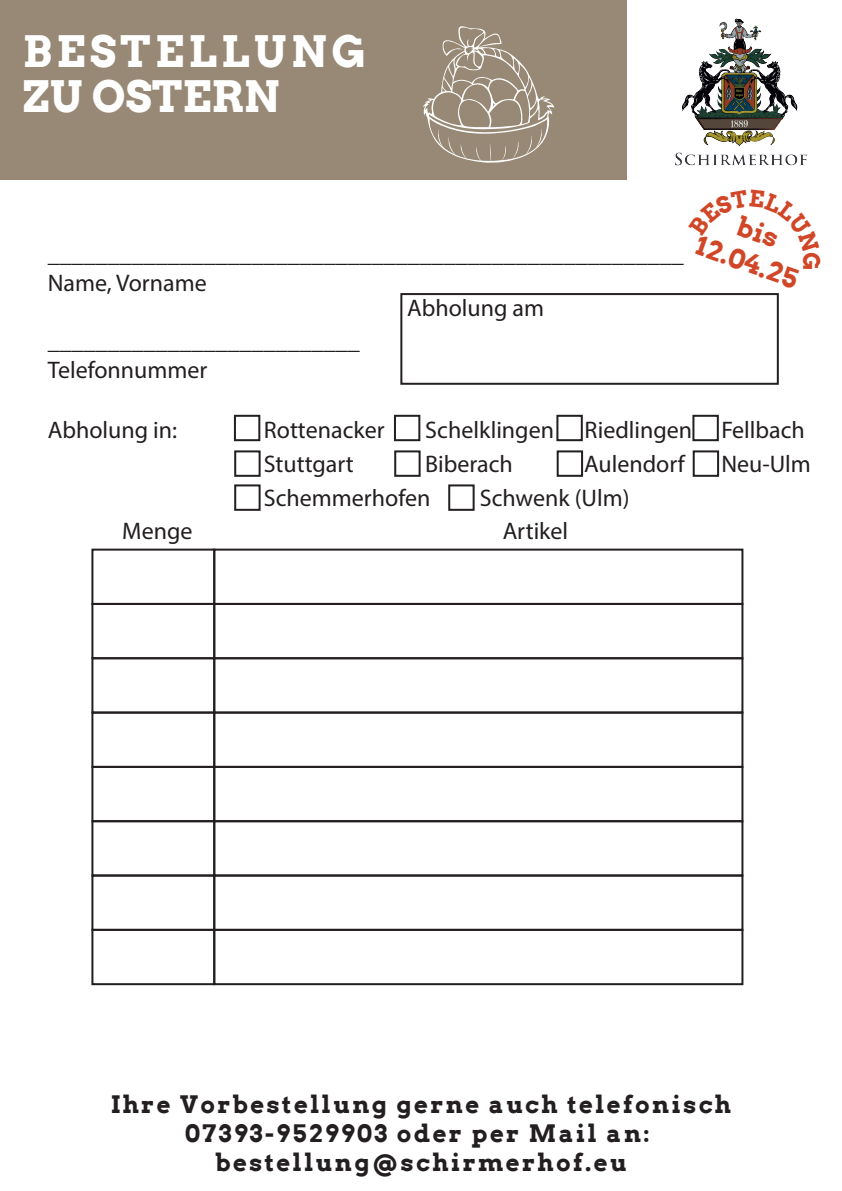
<style>
.page{position:relative;width:842px;height:1191px;background:#fff}
.page>*{position:absolute;margin:0;border:0;box-sizing:border-box;transform-origin:0 0}
.t1{font:700 43.4px/44px "Arvo";letter-spacing:.1em;color:#fff}
.t2{font:700 26.6px/32px "Arvo";color:#d14627;text-align:center}
.t3{font:24px/28.8px "Myriad Pro";color:#231f20}
.t4{font:700 24px/28.8px "Arvo";letter-spacing:.1em;color:#231f20;text-align:center}
</style>
<div class="page">
<div style="left:0;top:0;width:627px;height:179px;background:#978975"></div>
<svg style="left:423px;top:26px;width:131px;height:137px"></svg>
<div style="left:234px;top:415px;width:26px;height:26px;border:2px solid #231f20"></div>
<div style="left:394px;top:415px;width:26px;height:26px;border:2px solid #231f20"></div>
<div style="left:556px;top:415px;width:27px;height:26px;border:2px solid #231f20"></div>
<div style="left:692px;top:415px;width:27px;height:26px;border:2px solid #231f20"></div>
<div style="left:400px;top:293px;width:379px;height:92px;border:2px solid #231f20"></div>
<div style="left:91px;top:548px;width:124px;height:57px;border:2px solid #231f20"></div>
<div style="left:213px;top:548px;width:530px;height:57px;border:2px solid #231f20"></div>
<div style="left:91px;top:603px;width:124px;height:56px;border:2px solid #231f20"></div>
<div style="left:213px;top:603px;width:530px;height:56px;border:2px solid #231f20"></div>
<div style="left:91px;top:657px;width:124px;height:56px;border:2px solid #231f20"></div>
<div style="left:213px;top:657px;width:530px;height:56px;border:2px solid #231f20"></div>
<div style="left:91px;top:711px;width:124px;height:57px;border:2px solid #231f20"></div>
<div style="left:213px;top:711px;width:530px;height:57px;border:2px solid #231f20"></div>
<div style="left:91px;top:766px;width:124px;height:56px;border:2px solid #231f20"></div>
<div style="left:213px;top:766px;width:530px;height:56px;border:2px solid #231f20"></div>
<div style="left:91px;top:820px;width:124px;height:56px;border:2px solid #231f20"></div>
<div style="left:213px;top:820px;width:530px;height:56px;border:2px solid #231f20"></div>
<div style="left:91px;top:874px;width:124px;height:57px;border:2px solid #231f20"></div>
<div style="left:213px;top:874px;width:530px;height:57px;border:2px solid #231f20"></div>
<div style="left:91px;top:929px;width:124px;height:56px;border:2px solid #231f20"></div>
<div style="left:213px;top:929px;width:530px;height:56px;border:2px solid #231f20"></div>
<img style="left:675px;top:18px;width:132px;height:148px">
<div style="left:234px;top:450px;width:27px;height:27px;border:2px solid #231f20"></div>
<div style="left:394px;top:450px;width:27px;height:27px;border:2px solid #231f20"></div>
<div style="left:557px;top:450px;width:26px;height:27px;border:2px solid #231f20"></div>
<div style="left:693px;top:450px;width:26px;height:27px;border:2px solid #231f20"></div>
<div style="left:234px;top:484px;width:27px;height:27px;border:2px solid #231f20"></div>
<div style="left:448px;top:484px;width:27px;height:27px;border:2px solid #231f20"></div>
<h1 class="t1" style="left:23px;top:29px;width:345px">BESTELLUNG<br>ZU OSTERN</h1>
<p class="t3" style="left:48px;top:239px;width:638px">_____________________________________________________<br>Name, Vorname</p>
<p class="t3" style="left:407px;top:293px;width:139px">Abholung am</p>
<p class="t2" style="left:714px;top:199px;width:108px;rotate:20deg">bis<br>12.04.25</p>
<p class="t3" style="left:48px;top:326px;width:314px">__________________________<br>Telefonnummer</p>
<p class="t3" style="left:48px;top:415px;width:131px">Abholung in:</p>
<p class="t3" style="left:264px;top:415px;width:122px">Rottenacker</p>
<p class="t3" style="left:425px;top:415px;width:130px">Schelklingen</p>
<p class="t3" style="left:585px;top:415px;width:222px">Riedlingen Fellbach</p>
<p class="t3" style="left:264px;top:449px;width:92px">Stuttgart</p>
<p class="t3" style="left:425px;top:449px;width:89px">Biberach</p>
<p class="t3" style="left:584px;top:449px;width:102px">Aulendorf</p>
<p class="t3" style="left:721px;top:449px;width:91px">Neu-Ulm</p>
<p class="t3" style="left:264px;top:483px;width:168px">Schemmerhofen</p>
<p class="t3" style="left:480px;top:483px;width:151px">Schwenk (Ulm)</p>
<p class="t3" style="left:122px;top:516px;width:72px">Menge</p>
<p class="t3" style="left:503px;top:516px;width:67px">Artikel</p>
<p class="t4" style="left:111px;top:1089px;width:622px">Ihre Vorbestellung gerne auch telefonisch<br>07393-9529903 oder per Mail an: bestellung@schirmerhof.eu</p>
</div>
